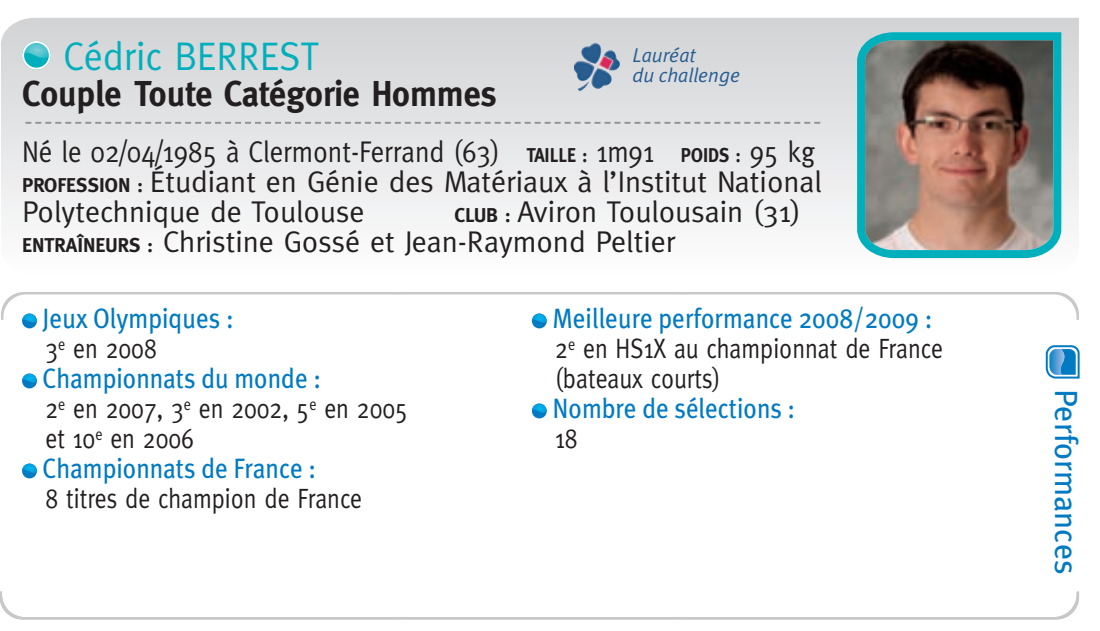
<style>
.page{position:relative;width:1100px;height:631px;background:#fff}
.page>*{position:absolute;margin:0;border:0;box-sizing:border-box;transform-origin:0 0}
.t1{font:40px "Meta";color:#00afbc;scale:.95 1}
.t2{font:700 36px "Meta";color:#231f20;scale:.95 1}
.t3{font:32px "Meta Plus";color:#007ac2}
.t4{font:30px/30px "Meta";color:#231f20;scale:.9 1}
.t5{font:30px/30px "Meta";color:#231f20}
.t6{font:28px/30px "Meta";color:#231f20;scale:.85 1}
.t7{font:28px "Meta Plus";color:#007ac2;scale:.9 1}
.t8{font:italic 20px/20px "Meta Plus Normal";color:#275d91}
.s1{font-weight:700;font-size:20px}
</style>
<div class="page">
<svg style="left:1px;top:18px;width:1077px;height:241px"></svg>
<svg style="left:25px;top:122px;width:795px;height:2px"></svg>
<svg style="left:22px;top:41px;width:29px;height:29px"></svg>
<div style="left:22px;top:41px;width:29px;height:29px;border:4px solid #fff;border-radius:50%"></div>
<svg style="left:22px;top:464px;width:15px;height:14px"></svg>
<svg style="left:22px;top:374px;width:15px;height:14px"></svg>
<svg style="left:22px;top:320px;width:15px;height:8px"></svg>
<svg style="left:532px;top:320px;width:14px;height:8px"></svg>
<svg style="left:532px;top:404px;width:14px;height:14px"></svg>
<img style="left:856px;top:32px;width:205px;height:226px">
<svg style="left:1px;top:292px;width:1077px;height:28px"></svg>
<svg style="left:1045px;top:345px;width:34px;height:34px"></svg>
<svg style="left:0;top:592px;width:1078px;height:27px"></svg>
<img style="left:594px;top:43px;width:7px;height:21px">
<h1 class="t1" style="left:63px;top:32px;width:271px">Cédric BERREST</h1>
<p class="t2" style="left:22px;top:72px;width:501px">Couple Toute Catégorie Hommes</p>
<p class="t8" style="left:632px;top:45px;width:109px">Lauréat<br>du challenge</p>
<p class="t4" style="left:22px;top:136px;width:890px">Né le 02/04/1985 à Clermont-Ferrand (63) <span class="s1">TAILLE :</span> 1m91 <span class="s1">POIDS :</span> 95 kg<br><span class="s1">PROFESSION :</span> Étudiant en Génie des Matériaux à l’Institut National<br>Polytechnique de Toulouse</p>
<p class="t5" style="left:22px;top:196px;width:780px;text-indent:432px"><span class="s1">CLUB :</span> Aviron Toulousain (31)<br><span class="s1">ENTRAÎNEURS :</span> Christine Gossé et Jean-Raymond Peltier</p>
<p class="t7" style="left:43px;top:302px;width:214px">Jeux Olympiques :</p>
<p class="t6" style="left:45px;top:334px;width:132px">3<sup>e</sup> en 2008</p>
<p class="t7" style="left:43px;top:362px;width:311px">Championnats du monde :</p>
<p class="t6" style="left:45px;top:394px;width:428px">2<sup>e</sup> en 2007, 3<sup>e</sup> en 2002, 5<sup>e</sup> en 2005 et 10<sup>e</sup> en 2006</p>
<p class="t7" style="left:43px;top:452px;width:305px">Championnats de France :</p>
<p class="t6" style="left:45px;top:484px;width:374px">8 titres de champion de France</p>
<p class="t7" style="left:552px;top:302px;width:423px">Meilleure performance 2008/2009 :</p>
<p class="t6" style="left:555px;top:334px;width:457px">2<sup>e</sup> en HS1X au championnat de France (bateaux courts)</p>
<p class="t7" style="left:552px;top:392px;width:271px">Nombre de sélections :</p>
<p class="t6" style="left:555px;top:424px;width:28px">18</p>
<p class="t3" style="left:1084px;top:389px;width:187px;rotate:90deg">Performances</p>
</div>
